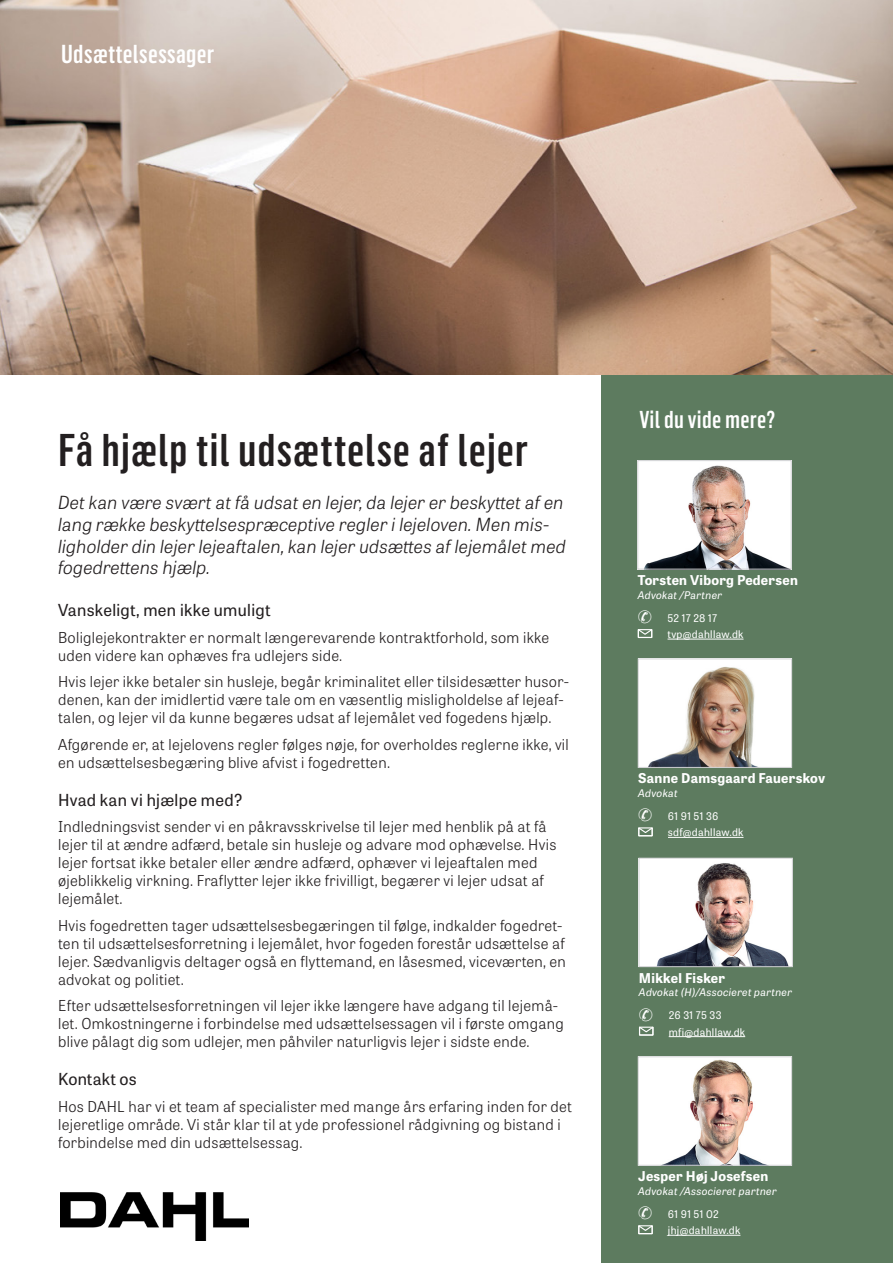
<style>
.page{position:relative;width:893px;height:1263px;background:#fff}
.page>*{position:absolute;margin:0;border:0;box-sizing:border-box;transform-origin:0 0}
.t1{font:500 45px "Flama Condensed";letter-spacing:.02em;color:#231f20}
.t2{font:500 25.5px "Flama Condensed";letter-spacing:.01em;color:#fff}
.Punkt_bilag_bold{font:500 24px "Flama Condensed";letter-spacing:.01em;color:#fff}
.t3{font:italic 300 18px/21.6px "Tablet Gothic";letter-spacing:.01em;color:#231f20}
.Punkt_bilag_bold-2{font:16.5px "Tablet Gothic";letter-spacing:.02em;color:#231f20}
.Punkt_bilag_bold-3{font:300 15px/18px "Tablet Gothic";letter-spacing:.02em;color:#231f20}
.Punkt_bilag_bold-4{font:700 13.5px "Tablet Gothic";letter-spacing:.02em;color:#fff}
.Punkt_bilag_bold-5{font:10.5px "Tablet Gothic";letter-spacing:.03em;color:#fff}
.Punkt_bilag_bold-6{font:italic 10.5px "Tablet Gothic";letter-spacing:.03em;color:#fff}
</style>
<div class="page">
<div style="left:601px;top:347px;width:292px;height:916px;background:#5d7b5f"></div>
<img style="left:0;top:0;width:893px;height:375px">
<img style="left:61px;top:1192px;width:188px;height:49px">
<img style="left:640px;top:1058px;width:150px;height:105px">
<div style="left:638px;top:1056px;width:154px;height:109px;border:1px solid #d1d2d4"></div>
<hr style="left:668px;top:1235px;width:72px;height:1px;background:#fff">
<svg style="left:638px;top:1227px;width:15px;height:8px"></svg>
<div style="left:638px;top:1225px;width:15px;height:9px;border:1px solid #fff"></div>
<img style="left:641px;top:860px;width:150px;height:105px">
<div style="left:639px;top:858px;width:154px;height:109px;border:1px solid #d1d2d4"></div>
<hr style="left:669px;top:1036px;width:76px;height:1px;background:#fff">
<svg style="left:639px;top:1026px;width:15px;height:10px"></svg>
<div style="left:639px;top:1027px;width:14px;height:8px;border:1px solid #fff"></div>
<img style="left:640px;top:660px;width:150px;height:106px">
<div style="left:638px;top:658px;width:154px;height:110px;border:1px solid #d1d2d4"></div>
<hr style="left:668px;top:837px;width:75px;height:1px;background:#fff">
<svg style="left:638px;top:829px;width:15px;height:8px"></svg>
<div style="left:638px;top:827px;width:15px;height:9px;border:1px solid #fff"></div>
<img style="left:639px;top:462px;width:150px;height:105px">
<div style="left:637px;top:460px;width:154px;height:109px;border:1px solid #d1d2d4"></div>
<hr style="left:667px;top:639px;width:76px;height:1px;background:#fff">
<svg style="left:637px;top:629px;width:16px;height:9px"></svg>
<div style="left:638px;top:629px;width:14px;height:9px;border:1px solid #fff"></div>
<p class="t2" style="left:61px;top:38px;width:155px">Udsættelsessager</p>
<p class="t1" style="left:58px;top:422px;width:472px">Få hjælp til udsættelse af lejer</p>
<p class="t3" style="left:58px;top:491px;width:509px">Det kan være svært at få udsat en lejer, da lejer er beskyttet af en lang række beskyttelsespræceptive regler i lejeloven. Men mis&shy;ligholder din lejer lejeaftalen, kan lejer udsættes af lejemålet med fogedrettens hjælp.</p>
<p class="Punkt_bilag_bold-2" style="left:58px;top:599px;width:214px">Vanskeligt, men ikke umuligt</p>
<p class="Punkt_bilag_bold-3" style="left:58px;top:628px;width:493px">Boliglejekontrakter er normalt længerevarende kontraktforhold, som ikke uden videre kan ophæves fra udlejers side.</p>
<p class="Punkt_bilag_bold-3" style="left:58px;top:672px;width:512px">Hvis lejer ikke betaler sin husleje, begår kriminalitet eller tilsidesætter husor&shy;denen, kan der imidlertid være tale om en væsentlig misligholdelse af lejeaf&shy;talen, og lejer vil da kunne begæres udsat af lejemålet ved fogedens hjælp.</p>
<p class="Punkt_bilag_bold-3" style="left:58px;top:735px;width:512px">Afgørende er, at lejelovens regler følges nøje, for overholdes reglerne ikke, vil en udsættelsesbegæring blive afvist i fogedretten.</p>
<p class="Punkt_bilag_bold-2" style="left:58px;top:788px;width:186px">Hvad kan vi hjælpe med?</p>
<p class="Punkt_bilag_bold-3" style="left:58px;top:817px;width:500px">Indledningsvist sender vi en påkravsskrivelse til lejer med henblik på at få lejer til at ændre adfærd, betale sin husleje og advare mod ophævelse. Hvis lejer fortsat ikke betaler eller ændre adfærd, ophæver vi lejeaftalen med øjeblikkelig virkning. Fraflytter lejer ikke frivilligt, begærer vi lejer udsat af lejemålet.</p>
<p class="Punkt_bilag_bold-3" style="left:58px;top:916px;width:509px">Hvis fogedretten tager udsættelsesbegæringen til følge, indkalder fogedret&shy;ten til udsættelsesforretning i lejemålet, hvor fogeden forestår udsættelse af lejer. Sædvanligvis deltager også en flyttemand, en låsesmed, viceværten, en advokat og politiet.</p>
<p class="Punkt_bilag_bold-3" style="left:58px;top:996px;width:507px">Efter udsættelsesforretningen vil lejer ikke længere have adgang til lejemå&shy;let. Omkostningerne i forbindelse med udsættelsessagen vil i første omgang blive pålagt dig som udlejer, men påhviler naturligvis lejer i sidste ende.</p>
<p class="Punkt_bilag_bold-2" style="left:58px;top:1067px;width:80px">Kontakt os</p>
<p class="Punkt_bilag_bold-3" style="left:58px;top:1096px;width:515px">Hos DAHL har vi et team af specialister med mange års erfaring inden for det lejeretlige område. Vi står klar til at yde professionel rådgivning og bistand i forbindelse med din udsættelsessag.</p>
<p class="Punkt_bilag_bold" style="left:639px;top:404px;width:137px">Vil du vide mere?</p>
<p class="Punkt_bilag_bold-4" style="left:638px;top:571px;width:162px">Torsten Viborg Pedersen</p>
<p class="Punkt_bilag_bold-6" style="left:638px;top:587px;width:86px">Advokat /Partner</p>
<p class="Punkt_bilag_bold-5" style="left:638px;top:610px;width:81px">✆ 52 17 28 17</p>
<p class="Punkt_bilag_bold-5" style="left:667px;top:627px;width:77px">tvp@dahllaw.dk</p>
<p class="Punkt_bilag_bold-4" style="left:638px;top:769px;width:189px">Sanne Damsgaard Fauerskov</p>
<p class="Punkt_bilag_bold-6" style="left:638px;top:785px;width:41px">Advokat</p>
<p class="Punkt_bilag_bold-5" style="left:638px;top:809px;width:82px">✆ 61 91 51 36</p>
<p class="Punkt_bilag_bold-5" style="left:668px;top:825px;width:77px">sdf@dahllaw.dk</p>
<p class="Punkt_bilag_bold-4" style="left:639px;top:968px;width:88px">Mikkel Fisker</p>
<p class="Punkt_bilag_bold-6" style="left:639px;top:985px;width:155px">Advokat (H)/Associeret partner</p>
<p class="Punkt_bilag_bold-5" style="left:639px;top:1008px;width:84px">✆ 26 31 75 33</p>
<p class="Punkt_bilag_bold-5" style="left:669px;top:1024px;width:78px">mfi@dahllaw.dk</p>
<p class="Punkt_bilag_bold-4" style="left:638px;top:1167px;width:132px">Jesper Høj Josefsen</p>
<p class="Punkt_bilag_bold-6" style="left:638px;top:1183px;width:140px">Advokat /Associeret partner</p>
<p class="Punkt_bilag_bold-5" style="left:638px;top:1206px;width:82px">✆ 61 91 51 02</p>
<p class="Punkt_bilag_bold-5" style="left:668px;top:1223px;width:74px">jhj@dahllaw.dk</p>
</div>
